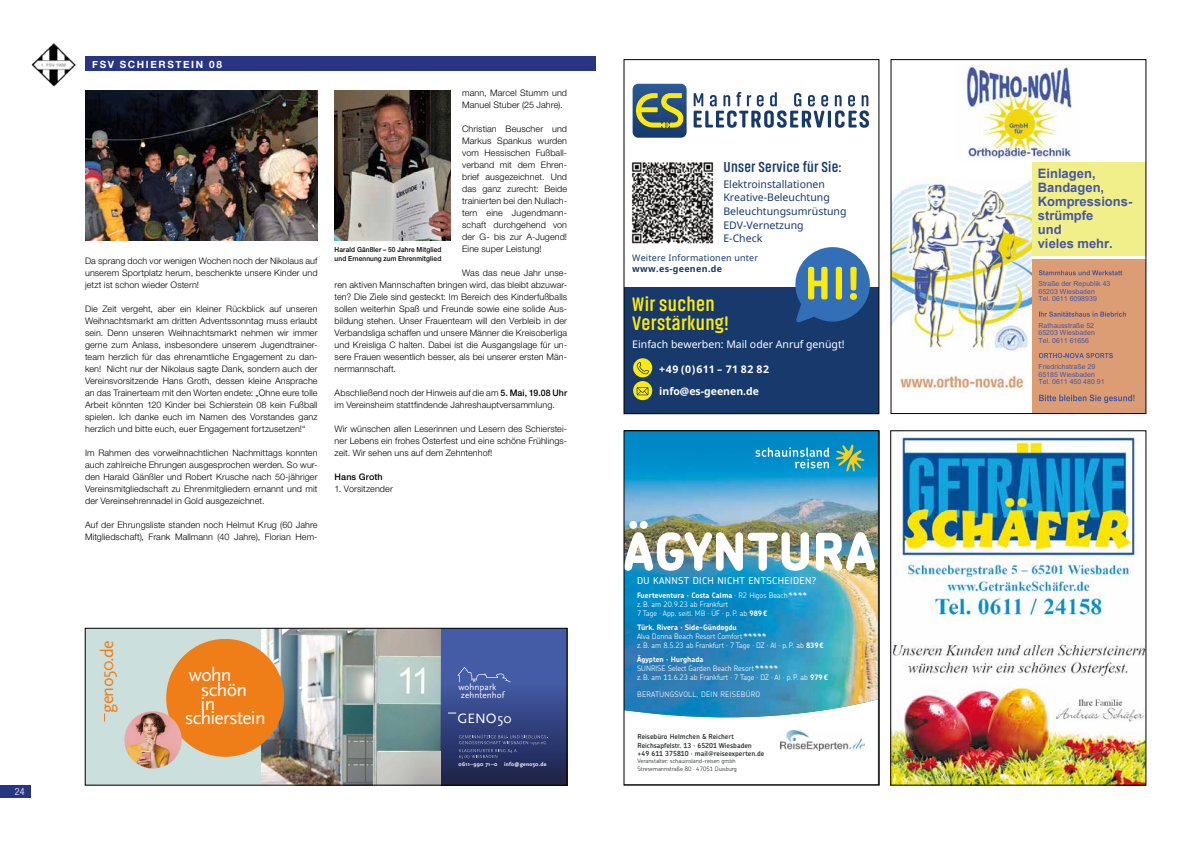
<style>
.page{position:relative;width:1191px;height:842px;background:#fff}
.page>*{position:absolute;margin:0;border:0;box-sizing:border-box;transform-origin:0 0}
.t1{font:800 51.5px "Chevin Pro";color:#fff}
.t2{font:700 20px/18.9px "Akhand Soft";letter-spacing:.02em;color:#fcea10}
.t3{font:19.5px/14.9px "AD Scala Sans Romein";letter-spacing:-.035em;color:#fff}
.t4{font:18.1px "AD Scala Sans Romein";letter-spacing:-.035em;color:#f07e18}
.t5{font:700 14.7px "Akhand Soft";letter-spacing:.02em;color:#17396c}
.t6{font:14.2px "AD Scala Sans Romein";color:#fff}
.t7{font:700 13px/14.1px "Arial";color:#4557a2}
.t8{font:10.5px/13.7px "Noto Sans";color:#17396c}
.t9{font:10.5px "Noto Sans";color:#fff}
.t10{font:700 10.5px/22.3px "Noto Sans";color:#fff}
.t11{font:700 10px "Helvetica Neue";letter-spacing:.16em;color:#fff}
.t12{font:300 condensed 10px "Helvetica Neue LT Std";color:#fff}
.t13{font:500 9.5px "Chevin Pro";letter-spacing:.04em;color:#fff}
.t14{font:9.1px/7.5px "Scala Sans Regular LF";letter-spacing:.01em;color:#fff}
.t15{font:300 9px/12px "Helvetica Neue LT Std";letter-spacing:.01em;color:#000;text-align:justify}
.t16{font:500 9px "Helvetica Neue LT Std";letter-spacing:.015em;color:#000}
.t17{font:8.9px "Noto Sans";letter-spacing:.02em;color:#17396c}
.t18{font:700 8.9px "Noto Sans";letter-spacing:.04em;color:#17396c}
.t19{font:300 7.5px/9px "Chevin Pro";color:#fff}
.t20{font:300 7.5px "Chevin Pro";letter-spacing:.04em;color:#fff}
.t21{font:7px/7.6px "Arial";color:#4557a2}
.t22{font:600 7px/8.4px "Chevin Pro";color:#2a2d2c}
.t23{font:500 7px/9px "Helvetica Neue LT Std";letter-spacing:.02em;color:#000;scale:.93 1}
.t24{font:300 6px/7.2px "Chevin Pro";color:#2a2d2c}
.t25{font:700 5.7px "AD Scala Sans";letter-spacing:.045em;color:#fff}
.s1{font-weight:500}
.s2{font-weight:700}
.s3{font-family:"Schauinsland PI New";font-weight:400}
</style>
<div class="page">
<div style="left:0;top:785px;width:30px;height:13px;background:#283583"></div>
<div style="left:624px;top:287px;width:255px;height:127px;background:#17396c"></div>
<hr style="left:828px;top:111px;width:3px;height:17px;background:#17396c">
<svg style="left:835px;top:95px;width:34px;height:33px"></svg>
<svg style="left:693px;top:92px;width:135px;height:36px"></svg>
<svg style="left:632px;top:84px;width:54px;height:54px;background:#5c7567"></svg>
<img style="left:631px;top:162px;width:83px;height:82px">
<svg style="left:795px;top:247px;width:75px;height:75px"></svg>
<svg style="left:633px;top:358px;width:19px;height:19px"></svg>
<svg style="left:633px;top:381px;width:19px;height:19px"></svg>
<svg style="left:637px;top:362px;width:12px;height:12px"></svg>
<svg style="left:636px;top:387px;width:12px;height:8px"></svg>
<div style="left:624px;top:59px;width:255px;height:355px;border:1px solid #000"></div>
<img style="left:892px;top:434px;width:252px;height:349px">
<img style="left:893px;top:179px;width:140px;height:212px">
<img style="left:962px;top:66px;width:110px;height:93px">
<div style="left:1032px;top:162px;width:113px;height:94px;background:#f1ef8a"></div>
<div style="left:1032px;top:259px;width:114px;height:154px;background:#dd9d74"></div>
<svg style="left:1038px;top:270px;width:84px;height:5px"></svg>
<svg style="left:1039px;top:312px;width:87px;height:5px"></svg>
<svg style="left:1038px;top:353px;width:74px;height:5px"></svg>
<svg style="left:1039px;top:395px;width:95px;height:8px"></svg>
<div style="left:891px;top:59px;width:255px;height:355px;border:1px solid #000"></div>
<img style="left:31px;top:44px;width:45px;height:43px">
<div style="left:85px;top:56px;width:510px;height:15px;background:#283583"></div>
<img style="left:334px;top:90px;width:117px;height:150px">
<img style="left:85px;top:90px;width:232px;height:150px">
<div style="left:85px;top:628px;width:185px;height:157px;background:#cbdfdd"></div>
<img style="left:261px;top:630px;width:179px;height:153px">
<svg style="left:440px;top:630px;width:125px;height:153px;background:#394a88"></svg>
<hr style="left:378px;top:751px;width:62px;height:1px;background:#f0efe8">
<svg style="left:405px;top:751px;width:35px;height:32px"></svg>
<svg style="left:124px;top:633px;width:166px;height:139px"></svg>
<div style="left:85px;top:628px;width:482px;height:157px;border:1px solid #000"></div>
<img style="left:626px;top:433px;width:251px;height:318px">
<div style="left:624px;top:431px;width:255px;height:354px;border:1px solid #000"></div>
<p class="t12" style="left:15px;top:786px;width:11px">24</p>
<p class="t11" style="left:92px;top:56px;width:131px">FSV SCHIERSTEIN 08</p>
<p class="t15" style="left:85px;top:255px;width:234px">Da sprang doch vor wenigen Wochen noch der Nikolaus auf unserem Sportplatz herum, beschenkte unsere Kinder und jetzt ist schon wieder Ostern!</p>
<p class="t15" style="left:85px;top:303px;width:234px">Die Zeit vergeht, aber ein kleiner Rückblick auf unseren Weihnachtsmarkt am dritten Adventssonntag muss erlaubt sein. Denn unseren Weihnachtsmarkt nehmen wir immer gerne zum Anlass, insbesondere unserem Jugendtrainer&shy;team herzlich für das ehrenamtliche Engagement zu dan&shy;ken! Nicht nur der Nikolaus sagte Dank, sondern auch der Vereinsvorsitzende Hans Groth, dessen kleine Ansprache an das Trainerteam mit den Worten endete: „Ohne eure tolle Arbeit könnten 120 Kinder bei Schierstein 08 kein Fußball spielen. Ich danke euch im Namen des Vorstandes ganz herzlich und bitte euch, euer Engagement fortzusetzen!“</p>
<p class="t15" style="left:85px;top:447px;width:234px">Im Rahmen des vorweihnachtlichen Nachmittags konnten auch zahlreiche Ehrungen ausgesprochen werden. So wur&shy;den Harald Gänßler und Robert Krusche nach 50-jähriger Vereinsmitgliedschaft zu Ehrenmitgliedern ernannt und mit der Vereinsehrennadel in Gold ausgezeichnet.</p>
<p class="t15" style="left:85px;top:519px;width:234px">Auf der Ehrungsliste standen noch Helmut Krug (60 Jahre<br>Mitgliedschaft), Frank Mallmann (40 Jahre), Florian Hem-</p>
<p class="t15" style="left:462px;top:87px;width:106px">mann, Marcel Stumm und<br>Manuel Stuber (25 Jahre).</p>
<p class="t15" style="left:462px;top:123px;width:106px">Christian Beuscher und Markus Spankus wurden vom Hessischen Fußball&shy;verband mit dem Ehren&shy;brief ausgezeichnet. Und das ganz zurecht: Beide trainierten bei den Nullach&shy;tern eine Jugendmann&shy;schaft durchgehend von der G- bis zur A-Jugend!<br>Eine super Leistung!</p>
<p class="t15" style="left:334px;top:267px;width:234px;text-indent:128px">Was das neue Jahr unse&shy;ren aktiven Mannschaften bringen wird, das bleibt abzuwar&shy;ten? Die Ziele sind gesteckt: Im Bereich des Kinderfußballs sollen weiterhin Spaß und Freunde sowie eine solide Aus&shy;bildung stehen. Unser Frauenteam will den Verbleib in der Verbandsliga schaffen und unsere Männer die Kreisoberliga und Kreisliga C halten. Dabei ist die Ausgangslage für un&shy;sere Frauen wesentlich besser, als bei unserer ersten Män&shy;nermannschaft.</p>
<p class="t15" style="left:334px;top:386px;width:234px">Abschließend noch der Hinweis auf die am <span class="s1">5. Mai, 19.08 Uhr </span>im Vereinsheim stattfindende Jahreshauptversammlung.</p>
<p class="t15" style="left:334px;top:423px;width:234px">Wir wünschen allen Leserinnen und Lesern des Schierstei&shy;ner Lebens ein frohes Osterfest und eine schöne Frühlings&shy;zeit. Wir sehen uns auf dem Zehntenhof!</p>
<p class="t16" style="left:334px;top:471px;width:50px">Hans Groth</p>
<p class="t15" style="left:334px;top:483px;width:60px">1. Vorsitzender</p>
<p class="t23" style="left:334px;top:245px;width:116px">Harald Gänßler – 50 Jahre Mitglied und Ernennung zum Ehrenmitglied</p>
<h3 class="t4" style="left:98px;top:713px;width:74px;rotate:-90deg">geno50.de</h3>
<h3 class="t3" style="left:201px;top:668px;width:48px;text-indent:-12px">wohn schön</h3>
<h3 class="t3" style="left:185px;top:697px;width:82px;text-indent:16px">in schierstein</h3>
<p class="t14" style="left:458px;top:684px;width:47px">wohnpark zehntenhof</p>
<h3 class="t6" style="left:457px;top:712px;width:56px">GENO50</h3>
<p class="t25" style="left:458px;top:762px;width:89px">0611–990 71–0 info@geno50.de</p>
<h3 class="t5" style="left:723px;top:160px;width:120px">Unser Service für Sie:</h3>
<p class="t8" style="left:723px;top:177px;width:125px">Elektroinstallationen<br>Kreative-Beleuchtung<br>Beleuchtungsumrüstung<br>EDV-Vernetzung<br>E-Check</p>
<p class="t17" style="left:632px;top:252px;width:127px">Weitere Informationen unter</p>
<p class="t18" style="left:632px;top:262px;width:91px">www.es-geenen.de</p>
<h2 class="t2" style="left:632px;top:295px;width:98px">Wir suchen<br>Verstärkung!</h2>
<p class="t9" style="left:632px;top:337px;width:214px">Einfach bewerben: Mail oder Anruf genügt!</p>
<p class="t10" style="left:659px;top:358px;width:111px">+49 (0)611 – 71 82 82 info@es-geenen.de</p>
<h1 class="t1" style="left:623px;top:518px;width:253px">ÄGYNTURA</h1>
<p class="t13" style="left:637px;top:574px;width:181px">DU KANNST DICH NICHT ENTSCHEIDEN?</p>
<p class="t19" style="left:637px;top:591px;width:172px"><span class="s2">Fuerteventura · Costa Calma</span> · R2 Higos Beach<span class="s3">**** </span>z. B. am 20.9.23 ab Frankfurt<br>7 Tage · App. seitl. MB · ÜF · p. P. ab <span class="s2">989 €</span></p>
<p class="t19" style="left:637px;top:623px;width:188px"><span class="s2">Türk. Rivera · Side-Gündogdu<br></span>Alva Donna Beach Resort Comfort<span class="s3">*****<br></span>z. B. am 8.5.23 ab Frankfurt · 7 Tage · DZ · AI · p. P. ab <span class="s2">839 €</span></p>
<p class="t19" style="left:637px;top:655px;width:192px"><span class="s2">Ägypten · Hurghada<br></span>SUNRISE Select Garden Beach Resort<span class="s3">*****<br></span>z. B. am 11.6.23 ab Frankfurt · 7 Tage · DZ · AI · p. P. ab <span class="s2">979 €</span></p>
<p class="t20" style="left:637px;top:689px;width:125px">BERATUNGSVOLL, DEIN REISEBÜRO</p>
<p class="t22" style="left:637px;top:732px;width:128px">Reisebüro Helmchen &amp; Reichert<br>Reichsapfelstr. 13 · 65201 Wiesbaden +49 611 375810 · mail@reiseexperten.de</p>
<p class="t24" style="left:637px;top:757px;width:101px">Veranstalter: schauinsland-reisen gmbh<br>Stresemannstraße 80 · 47051 Duisburg</p>
<h3 class="t7" style="left:1037px;top:166px;width:96px">Einlagen,<br>Bandagen,<br>Kompressions&shy;strümpfe<br>und<br>vieles mehr.</h3>
<p class="t21" style="left:1038px;top:280px;width:73px">Straße der Republik 43<br>65203 Wiesbaden<br>Tel. 0611 6098939</p>
<p class="t21" style="left:1038px;top:321px;width:58px;text-align:justify">Rathausstraße 52<br>65203 Wiesbaden Tel. 0611 61656</p>
<p class="t21" style="left:1038px;top:363px;width:68px">Friedrichstraße 29<br>65185 Wiesbaden<br>Tel. 0611 450 480 91</p>
</div>
